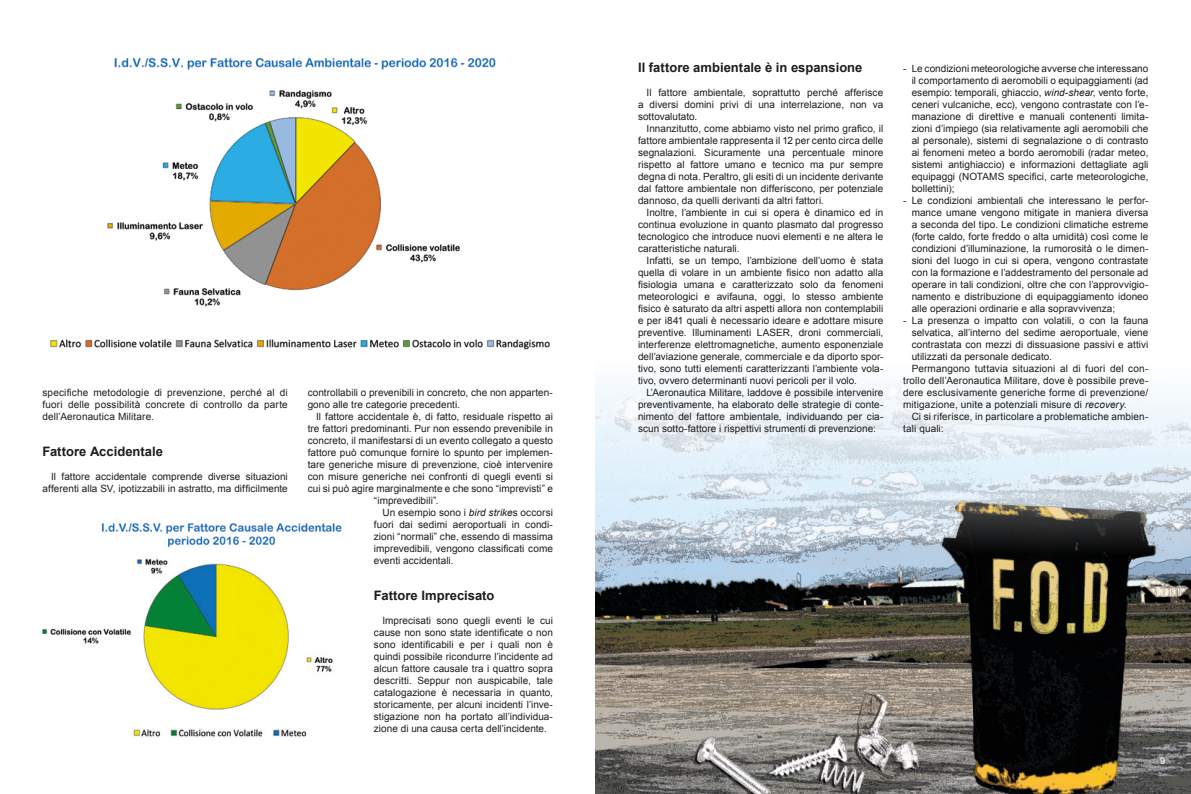
<style>
.page{position:relative;width:1191px;height:794px;background:#fff}
.page>*{position:absolute;margin:0;border:0;box-sizing:border-box;transform-origin:0 0}
.t1{font:700 13px "Arial";color:#1d1d1b}
.t2{font:10px/12px "Arial";letter-spacing:.005em;color:#1d1d1b;text-align:justify}
.t3{font:9px "Arial";color:#fff}
.s1{font-style:italic}
</style>
<div class="page">
<img style="left:50px;top:57px;width:500px;height:293px">
<img style="left:42px;top:523px;width:300px;height:214px">
<img style="left:595px;top:383px;width:596px;height:411px">
<p class="t2" style="left:43px;top:387px;width:247px">specifiche metodologie di prevenzione, perché al di fuori delle possibilità concrete di controllo da parte dell’Aeronautica Militare.</p>
<p class="t1" style="left:43px;top:443px;width:122px">Fattore Accidentale</p>
<p class="t2" style="left:43px;top:471px;width:247px;text-align:right">Il fattore accidentale comprende diverse situazioni afferenti alla SV, ipotizzabili in astratto, ma difficilmente</p>
<p class="t2" style="left:308px;top:387px;width:247px">controllabili o prevenibili in concreto, che non apparten-</p>
<p class="t2" style="left:308px;top:399px;width:154px">gono alle tre categorie precedenti.</p>
<p class="t2" style="left:316px;top:411px;width:238px">Il fattore accidentale è, di fatto, residuale rispetto ai</p>
<p class="t2" style="left:308px;top:423px;width:247px">tre fattori predominanti. Pur non essendo prevenibile in</p>
<p class="t2" style="left:308px;top:435px;width:247px">concreto, il manifestarsi di un evento collegato a questo</p>
<p class="t2" style="left:308px;top:447px;width:247px">fattore può comunque fornire lo spunto per implemen-</p>
<p class="t2" style="left:308px;top:459px;width:247px">tare generiche misure di prevenzione, cioè intervenire</p>
<p class="t2" style="left:308px;top:471px;width:247px">con misure generiche nei confronti di quegli eventi si</p>
<p class="t2" style="left:308px;top:483px;width:247px">cui si può agire marginalmente e che sono “imprevisti” e</p>
<p class="t2" style="left:374px;top:495px;width:66px">“imprevedibili”.</p>
<p class="t2" style="left:382px;top:507px;width:172px">Un esempio sono i <span class="s1">bird strike</span>s occorsi</p>
<p class="t2" style="left:374px;top:519px;width:180px">fuori dai sedimi aeroportuali in condi-</p>
<p class="t2" style="left:374px;top:531px;width:180px">zioni “normali” che, essendo di massima</p>
<p class="t2" style="left:374px;top:543px;width:180px">imprevedibili, vengono classificati come</p>
<p class="t2" style="left:374px;top:555px;width:81px">eventi accidentali.</p>
<p class="t1" style="left:374px;top:587px;width:122px">Fattore Imprecisato</p>
<p class="t2" style="left:374px;top:615px;width:180px;text-indent:8px">Imprecisati sono quegli eventi le cui cause non sono state identificate o non sono identificabili e per i quali non è quindi possibile ricondurre l’incidente ad alcun fattore causale tra i quattro sopra descritti. Seppur non auspicabile, tale catalogazione è necessaria in quanto, storicamente, per alcuni incidenti l’inve&shy;stigazione non ha portato all’individua&shy;zione di una causa certa dell’incidente.</p>
<p class="t1" style="left:638px;top:59px;width:226px">Il fattore ambientale è in espansione</p>
<p class="t2" style="left:646px;top:87px;width:238px">Il fattore ambientale, soprattutto perché afferisce</p>
<p class="t2" style="left:638px;top:99px;width:247px">a diversi domini privi di una interrelazione, non va</p>
<p class="t2" style="left:638px;top:111px;width:61px">sottovalutato.</p>
<p class="t2" style="left:646px;top:123px;width:238px">Innanzitutto, come abbiamo visto nel primo grafico, il</p>
<p class="t2" style="left:638px;top:135px;width:247px">fattore ambientale rappresenta il 12 per cento circa delle</p>
<p class="t2" style="left:638px;top:147px;width:247px">segnalazioni. Sicuramente una percentuale minore</p>
<p class="t2" style="left:638px;top:159px;width:247px">rispetto al fattore umano e tecnico ma pur sempre</p>
<p class="t2" style="left:638px;top:171px;width:247px">degna di nota. Peraltro, gli esiti di un incidente derivante</p>
<p class="t2" style="left:638px;top:183px;width:247px">dal fattore ambientale non differiscono, per potenziale</p>
<p class="t2" style="left:638px;top:195px;width:187px">dannoso, da quelli derivanti da altri fattori.</p>
<p class="t2" style="left:646px;top:207px;width:238px">Inoltre, l’ambiente in cui si opera è dinamico ed in</p>
<p class="t2" style="left:638px;top:219px;width:247px">continua evoluzione in quanto plasmato dal progresso</p>
<p class="t2" style="left:638px;top:231px;width:247px">tecnologico che introduce nuovi elementi e ne altera le</p>
<p class="t2" style="left:638px;top:243px;width:103px">caratteristiche naturali.</p>
<p class="t2" style="left:646px;top:255px;width:238px">Infatti, se un tempo, l’ambizione dell’uomo è stata</p>
<p class="t2" style="left:638px;top:267px;width:247px">quella di volare in un ambiente fisico non adatto alla</p>
<p class="t2" style="left:638px;top:279px;width:247px">fisiologia umana e caratterizzato solo da fenomeni</p>
<p class="t2" style="left:638px;top:291px;width:247px">meteorologici e avifauna, oggi, lo stesso ambiente</p>
<p class="t2" style="left:638px;top:303px;width:247px">fisico è saturato da altri aspetti allora non contemplabili</p>
<p class="t2" style="left:638px;top:315px;width:247px">e per i841 quali è necessario ideare e adottare misure</p>
<p class="t2" style="left:638px;top:327px;width:247px">preventive. Illuminamenti LASER, droni commerciali,</p>
<p class="t2" style="left:638px;top:339px;width:247px">interferenze elettromagnetiche, aumento esponenziale</p>
<p class="t2" style="left:638px;top:351px;width:247px">dell’aviazione generale, commerciale e da diporto spor-</p>
<p class="t2" style="left:638px;top:363px;width:247px">tivo, sono tutti elementi caratterizzanti l’ambiente vola-</p>
<p class="t2" style="left:638px;top:375px;width:220px">tivo, ovvero determinanti nuovi pericoli per il volo.</p>
<p class="t2" style="left:646px;top:387px;width:238px">L’Aeronautica Militare, laddove è possibile intervenire</p>
<p class="t2" style="left:638px;top:399px;width:247px">preventivamente, ha elaborato delle strategie di conte-</p>
<p class="t2" style="left:638px;top:411px;width:247px">nimento del fattore ambientale, individuando per cia-</p>
<p class="t2" style="left:638px;top:423px;width:239px">scun sotto-fattore i rispettivi strumenti di prevenzione:</p>
<p class="t2" style="left:911px;top:63px;width:238px;text-indent:-9px">- Le condizioni meteorologiche avverse che interessano il comportamento di aeromobili o equipaggiamenti (ad esempio: temporali, ghiaccio, <span class="s1">wind-shear</span>, vento forte, ceneri vulcaniche, ecc), vengono contrastate con l’e&shy;manazione di direttive e manuali contenenti limita&shy;zioni d’impiego (sia relativamente agli aeromobili che al personale), sistemi di segnalazione o di contrasto ai fenomeni meteo a bordo aeromobili (radar meteo, sistemi antighiaccio) e informazioni dettagliate agli equipaggi (NOTAMS specifici, carte meteorologiche, bollettini);</p>
<p class="t2" style="left:911px;top:195px;width:238px;text-indent:-8px">- Le condizioni ambientali che interessano le perfor&shy;mance umane vengono mitigate in maniera diversa a seconda del tipo. Le condizioni climatiche estreme (forte caldo, forte freddo o alta umidità) così come le condizioni d’illuminazione, la rumorosità o le dimen&shy;sioni del luogo in cui si opera, vengono contrastate con la formazione e l’addestramento del personale ad operare in tali condizioni, oltre che con l’approvvigio&shy;namento e distribuzione di equipaggiamento idoneo alle operazioni ordinarie e alla sopravvivenza;</p>
<p class="t2" style="left:903px;top:315px;width:247px">- La presenza o impatto con volatili, o con la fauna</p>
<p class="t2" style="left:911px;top:327px;width:238px">selvatica, all’interno del sedime aeroportuale, viene</p>
<p class="t2" style="left:911px;top:339px;width:238px">contrastata con mezzi di dissuasione passivi e attivi</p>
<p class="t2" style="left:911px;top:351px;width:142px">utilizzati da personale dedicato.</p>
<p class="t2" style="left:911px;top:363px;width:238px">Permangono tuttavia situazioni al di fuori del con-</p>
<p class="t2" style="left:903px;top:375px;width:247px">trollo dell’Aeronautica Militare, dove è possibile preve-</p>
<p class="t2" style="left:903px;top:387px;width:247px">dere esclusivamente generiche forme di prevenzione/</p>
<p class="t2" style="left:903px;top:399px;width:225px">mitigazione, unite a potenziali misure di <span class="s1">recovery</span>.</p>
<p class="t2" style="left:911px;top:411px;width:238px">Ci si riferisce, in particolare a problematiche ambien-</p>
<p class="t2" style="left:903px;top:423px;width:42px">tali quali:</p>
<p class="t3" style="left:1160px;top:754px;width:7px">9</p>
</div>
